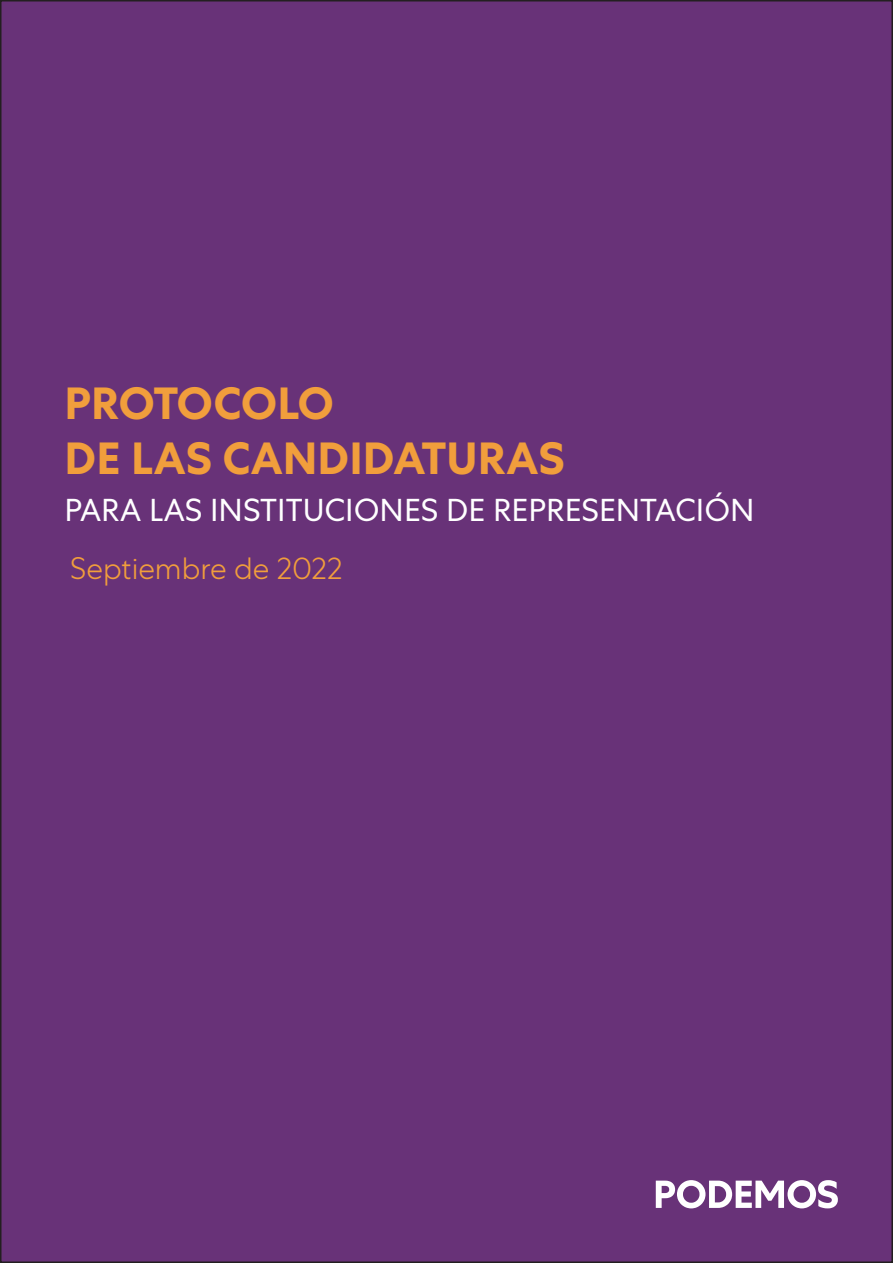
<style>
.page{position:relative;width:893px;height:1263px;background:#fff}
.page>*{position:absolute;margin:0;border:0;box-sizing:border-box;transform-origin:0 0}
.Denominaciones_3_ind{font:700 45px "Centra No 1";color:#f19e3c}
.Denominaciones_3_ind-2{font:31.5px "Centra No 1";color:#fff}
._01_TITULO{font:300 30px "Centra No 1";color:#f19e3c}
</style>
<div class="page">
<div style="left:1px;top:1px;width:891px;height:1261px;background:#683278"></div>
<svg style="left:656px;top:1180px;width:182px;height:28px"></svg>
<p class="Denominaciones_3_ind" style="left:65px;top:377px;width:271px">PROTOCOLO</p>
<p class="Denominaciones_3_ind" style="left:65px;top:432px;width:501px">DE LAS CANDIDATURAS</p>
<p class="Denominaciones_3_ind-2" style="left:65px;top:492px;width:692px">PARA LAS INSTITUCIONES DE REPRESENTACIÓN</p>
<p class="_01_TITULO" style="left:70px;top:552px;width:274px">Septiembre de 2022</p>
</div>
